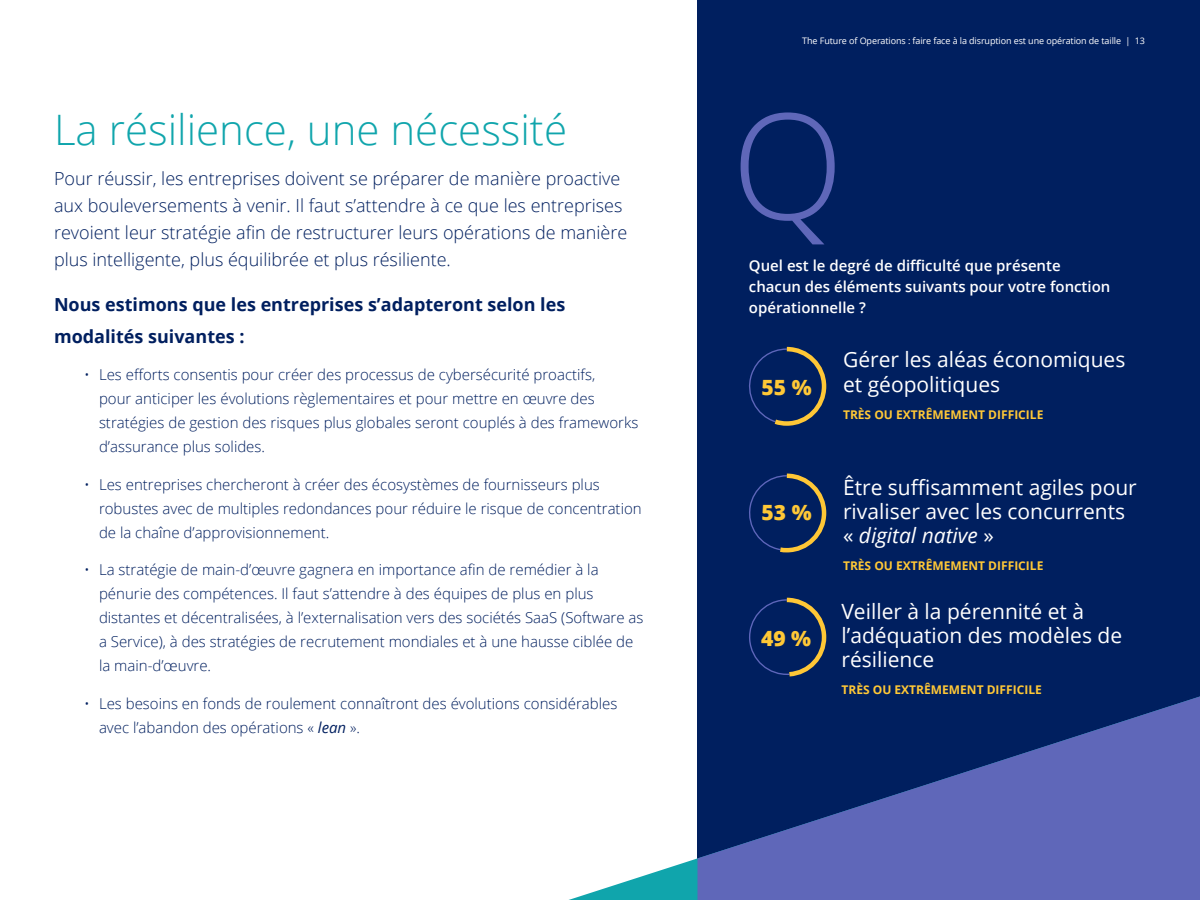
<style>
.page{position:relative;width:1200px;height:900px;background:#fff}
.page>*{position:absolute;margin:0;border:0;box-sizing:border-box;transform-origin:0 0}
.t1{font:300 147.45px "Open Sans";color:#5f67b9}
.t2{font:300 42px "Open Sans";color:#10a5ac}
.t3{font:21px/24px "Open Sans";color:#fff}
.t4{font:800 21px "Open Sans";color:#ffc836}
.t5{font:300 18px/27px "Open Sans";color:#001f5f}
.t6{font:700 18px/31.5px "Open Sans";color:#001f5f}
.t7{font:300 15px/24px "Open Sans";color:#001f5f}
.t8{font:600 15px/21px "Open Sans";color:#fff}
.t9{font:700 12px "Open Sans";color:#ffc836}
.t10{font:9px "Open Sans";letter-spacing:-.01em;color:#fff}
.s1{font-weight:400;font-style:italic}
.s2{font-style:inherit}
.s3{font-style:italic}
</style>
<div class="page">
<div style="left:698px;top:0;width:502px;height:900px;background:#001f5f"></div>
<svg style="left:749px;top:346px;width:78px;height:80px"></svg>
<svg style="left:749px;top:473px;width:78px;height:80px"></svg>
<svg style="left:749px;top:597px;width:78px;height:80px"></svg>
<svg style="left:569px;top:696px;width:129px;height:204px"></svg>
<svg style="left:698px;top:696px;width:502px;height:204px;fill:#5f67b9"></svg>
<h2 class="t2" style="left:54px;top:101px;width:515px">La résilience, une nécessité</h2>
<p class="t5" style="left:54px;top:165px;width:575px">Pour réussir, les entreprises doivent se préparer de manière proactive aux bouleversements à venir. Il faut s’attendre à ce que les entreprises revoient leur stratégie afin de restructurer leurs opérations de manière plus intelligente, plus équilibrée et plus résiliente.</p>
<p class="t6" style="left:54px;top:288px;width:513px">Nous estimons que les entreprises s’adapteront selon les modalités suivantes :</p>
<p class="t7" style="left:99px;top:362px;width:541px;text-indent:-15px">• Les efforts consentis pour créer des processus de cybersécurité proactifs,<br>pour anticiper les évolutions règlementaires et pour mettre en œuvre des stratégies de gestion des risques plus globales seront couplés à des frameworks d’assurance plus solides.</p>
<p class="t7" style="left:99px;top:472px;width:544px;text-indent:-15px">• Les entreprises chercheront à créer des écosystèmes de fournisseurs plus robustes avec de multiples redondances pour réduire le risque de concentration de la chaîne d’approvisionnement.</p>
<p class="t7" style="left:99px;top:557px;width:546px;text-indent:-15px">• La stratégie de main-d’œuvre gagnera en importance afin de remédier à la pénurie des compétences. Il faut s’attendre à des équipes de plus en plus distantes et décentralisées, à l’externalisation vers des sociétés SaaS (Software as a Service), à des stratégies de recrutement mondiales et à une hausse ciblée de la main-d’œuvre.</p>
<p class="t7" style="left:99px;top:691px;width:520px;text-indent:-15px">• Les besoins en fonds de roulement connaîtront des évolutions considérables avec l’abandon des opérations « <span class="s1">lean</span> ».</p>
<p class="t10" style="left:802px;top:35px;width:344px"><span class="s2">The Future of Operations</span> : faire face à la disruption est une opération de taille | 13</p>
<h1 class="t1" style="left:731px;top:65px;width:114px">Q</h1>
<p class="t8" style="left:749px;top:255px;width:363px">Quel est le degré de difficulté que présente chacun des éléments suivants pour votre fonction opérationnelle ?</p>
<h3 class="t4" style="left:762px;top:372px;width:51px">55 %</h3>
<h3 class="t4" style="left:762px;top:497px;width:51px">53 %</h3>
<h3 class="t4" style="left:761px;top:622px;width:51px">49 %</h3>
<h3 class="t3" style="left:843px;top:346px;width:284px;line-height:25.5px">Gérer les aléas économiques et géopolitiques</h3>
<p class="t9" style="left:843px;top:406px;width:202px">TRÈS OU EXTRÊMEMENT DIFFICILE</p>
<h3 class="t3" style="left:843px;top:475px;width:295px">Être suffisamment agiles pour rivaliser avec les concurrents « <span class="s3">digital native</span> »</h3>
<p class="t9" style="left:843px;top:557px;width:202px">TRÈS OU EXTRÊMEMENT DIFFICILE</p>
<h3 class="t3" style="left:842px;top:599px;width:282px">Veiller à la pérennité et à l’adéquation des modèles de résilience</h3>
<p class="t9" style="left:842px;top:681px;width:202px">TRÈS OU EXTRÊMEMENT DIFFICILE</p>
</div>
